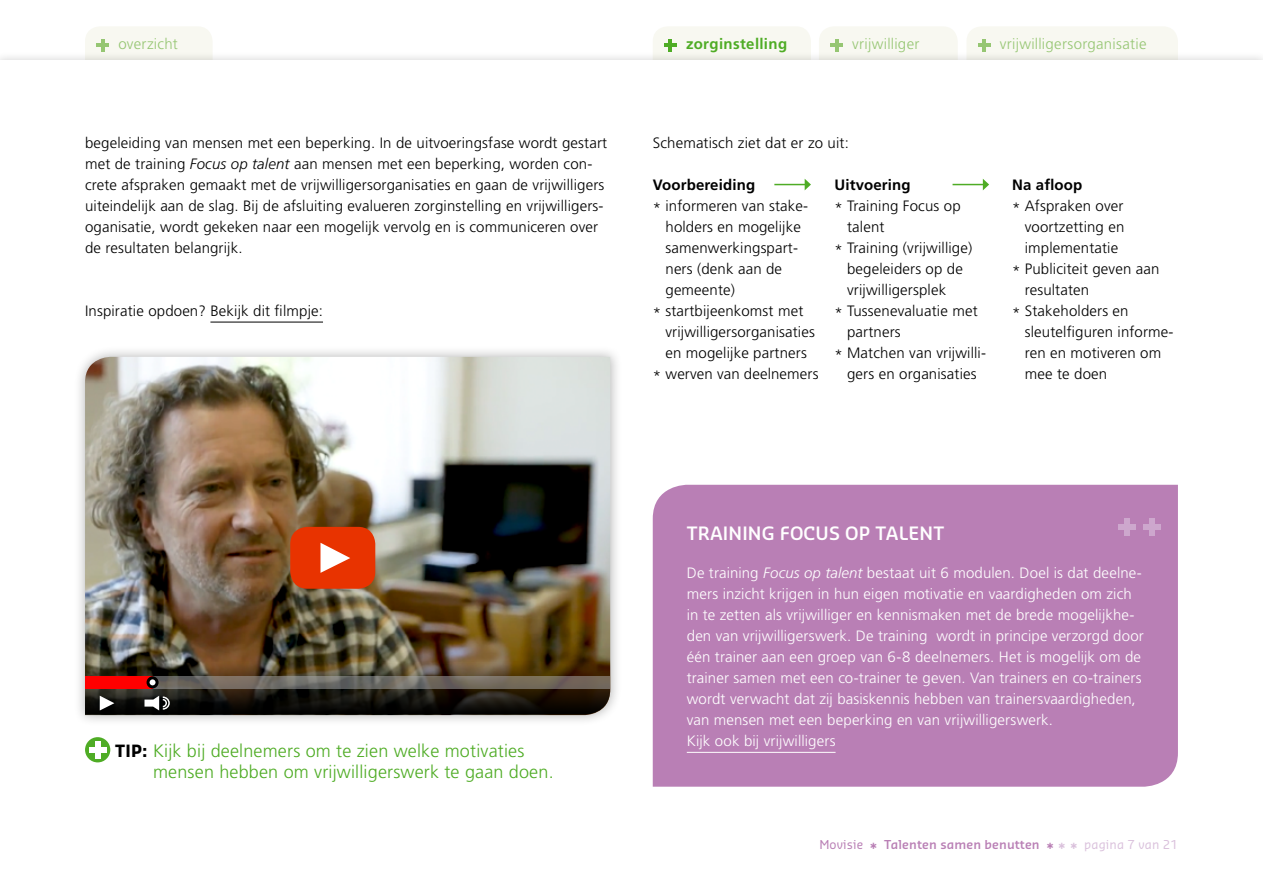
<style>
.page{position:relative;width:1263px;height:893px;background:#fff}
.page>*{position:absolute;margin:0;border:0;box-sizing:border-box;transform-origin:0 0}
.t1{font:300 18px/21px "Frutiger";letter-spacing:.01em;color:#4fac25}
.t2{font:600 18px "Sansa";letter-spacing:.01em;color:#fff}
.t3{font:300 15px/21px "Frutiger";letter-spacing:.01em;color:#000}
.t4{font:300 15px/21px "Frutiger";letter-spacing:.01em;color:#fff}
.t5{font:300 15px "Frutiger";letter-spacing:.02em;color:#96c673}
.t6{font:700 15px "Frutiger";letter-spacing:.01em;color:#000}
.t7{font:700 15px "Frutiger";letter-spacing:.02em;color:#4fac25}
.t8{font:600 12px "Sansa";letter-spacing:.01em;color:#b97fb5}
.s1{font-style:italic}
.s2{font-family:"Sansa";font-weight:700;font-size:16.5px;color:#000}
.s3{font-weight:400}
.s4{font-size:15px}
.s5{font-size:15px;color:#dac1dc}
.s6{font-weight:400;color:#dac1dc}
</style>
<div class="page">
<div style="left:85px;top:27px;width:127px;height:23px;background:#f8f8f1"></div>
<hr style="left:101px;top:39px;width:4px;height:12px;background:#96c673">
<hr style="left:96px;top:43px;width:13px;height:4px;background:#96c673">
<div style="left:967px;top:27px;width:211px;height:23px;background:#f8f8f1"></div>
<hr style="left:982px;top:39px;width:4px;height:12px;background:#96c673">
<hr style="left:978px;top:43px;width:12px;height:4px;background:#96c673">
<div style="left:819px;top:27px;width:139px;height:23px;background:#f8f8f1"></div>
<hr style="left:830px;top:43px;width:13px;height:4px;background:#96c673">
<div style="left:653px;top:27px;width:158px;height:23px;background:#f8f8f1"></div>
<hr style="left:668px;top:39px;width:4px;height:12px;background:#4fac25">
<hr style="left:664px;top:43px;width:13px;height:4px;background:#4fac25">
<hr style="left:210px;top:322px;width:113px;height:1px;background:#000">
<div style="left:73px;top:345px;width:549px;height:382px;background:#000;opacity:.3"></div>
<img style="left:85px;top:357px;width:525px;height:303px">
<div style="left:290px;top:527px;width:85px;height:62px;background:#e83300;border-radius:17px"></div>
<svg style="left:320px;top:543px;width:30px;height:30px"></svg>
<svg style="left:85px;top:660px;width:525px;height:55px;background:#423327"></svg>
<div style="left:85px;top:737px;width:25px;height:25px;background:#4fac25;border-radius:50%"></div>
<div style="left:95px;top:741px;width:5px;height:17px;background:#fff"></div>
<div style="left:89px;top:747px;width:17px;height:5px;background:#fff"></div>
<div style="left:653px;top:485px;width:525px;height:302px;background:#b97fb5"></div>
<hr style="left:687px;top:752px;width:148px;height:1px;background:#fff">
<div style="left:1149px;top:519px;width:5px;height:17px;background:#cda7cd"></div>
<div style="left:1143px;top:525px;width:17px;height:5px;background:#cda7cd"></div>
<div style="left:1124px;top:519px;width:5px;height:17px;background:#cda7cd"></div>
<div style="left:1118px;top:525px;width:17px;height:5px;background:#cda7cd"></div>
<hr style="left:774px;top:184px;width:31px;height:1px;background:#4fac25">
<svg style="left:805px;top:179px;width:6px;height:11px"></svg>
<hr style="left:952px;top:184px;width:31px;height:1px;background:#4fac25">
<svg style="left:983px;top:179px;width:6px;height:11px"></svg>
<p class="t5" style="left:118px;top:36px;width:61px">overzicht</p>
<p class="t7" style="left:686px;top:35px;width:103px">zorginstelling</p>
<p class="t5" style="left:852px;top:36px;width:69px">vrijwilliger</p>
<p class="t5" style="left:1000px;top:36px;width:148px">vrijwilligersorganisatie</p>
<p class="t3" style="left:85px;top:132px;width:524px">begeleiding van mensen met een beperking. In de uitvoeringsfase wordt gestart met de training <span class="s1">Focus op talent</span> aan mensen met een beperking, worden con&shy;crete afspraken gemaakt met de vrijwilligersorganisaties en gaan de vrijwilligers uiteindelijk aan de slag. Bij de afsluiting evalueren zorginstelling en vrijwilligers&shy;oganisatie, wordt gekeken naar een mogelijk vervolg en is communiceren over de resultaten belangrijk.</p>
<p class="t3" style="left:85px;top:300px;width:239px">Inspiratie opdoen? Bekijk dit filmpje:</p>
<p class="t3" style="left:653px;top:132px;width:198px">Schematisch ziet dat er zo uit:</p>
<p class="t6" style="left:653px;top:176px;width:104px">Voorbereiding</p>
<p class="t3" style="left:653px;top:195px;width:157px">* informeren van stake-</p>
<p class="t3" style="left:665px;top:216px;width:137px">holders en mogelijke</p>
<p class="t3" style="left:665px;top:237px;width:134px">samenwerkingspart-</p>
<p class="t3" style="left:665px;top:258px;width:118px">ners (denk aan de</p>
<p class="t3" style="left:665px;top:279px;width:71px">gemeente)</p>
<p class="t3" style="left:653px;top:300px;width:152px">* startbijeenkomst met</p>
<p class="t3" style="left:665px;top:321px;width:151px">vrijwilligersorganisaties</p>
<p class="t3" style="left:665px;top:342px;width:143px">en mogelijke partners</p>
<p class="t3" style="left:653px;top:363px;width:167px">* werven van deelnemers</p>
<p class="t6" style="left:834px;top:176px;width:78px">Uitvoering</p>
<p class="t3" style="left:834px;top:195px;width:128px">* Training Focus op</p>
<p class="t3" style="left:847px;top:216px;width:39px">talent</p>
<p class="t3" style="left:834px;top:237px;width:139px">* Training (vrijwillige)</p>
<p class="t3" style="left:847px;top:258px;width:117px">begeleiders op de</p>
<p class="t3" style="left:847px;top:279px;width:101px">vrijwilligersplek</p>
<p class="t3" style="left:834px;top:300px;width:145px">* Tussenevaluatie met</p>
<p class="t3" style="left:847px;top:321px;width:55px">partners</p>
<p class="t3" style="left:834px;top:342px;width:153px">* Matchen van vrijwilli-</p>
<p class="t3" style="left:847px;top:363px;width:131px">gers en organisaties</p>
<p class="t6" style="left:1012px;top:176px;width:72px">Na afloop</p>
<p class="t3" style="left:1012px;top:195px;width:113px">* Afspraken over</p>
<p class="t3" style="left:1025px;top:216px;width:101px">voortzetting en</p>
<p class="t3" style="left:1025px;top:237px;width:95px">implementatie</p>
<p class="t3" style="left:1012px;top:258px;width:149px">* Publiciteit geven aan</p>
<p class="t3" style="left:1025px;top:279px;width:66px">resultaten</p>
<p class="t3" style="left:1012px;top:300px;width:118px">* Stakeholders en</p>
<p class="t3" style="left:1025px;top:321px;width:150px">sleutelfiguren informe-</p>
<p class="t3" style="left:1025px;top:342px;width:138px">ren en motiveren om</p>
<p class="t3" style="left:1025px;top:363px;width:84px">mee te doen</p>
<p class="t1" style="left:153px;top:740px;width:402px;text-indent:-38px"><span class="s2">TIP:</span> Kijk bij deelnemers om te zien welke motivaties mensen hebben om vrijwilligerswerk te gaan doen.</p>
<p class="t2" style="left:687px;top:522px;width:259px">TRAINING FOCUS OP TALENT</p>
<p class="t4" style="left:687px;top:563px;width:459px">De training <span class="s1">Focus op talent</span> bestaat uit 6 modulen. Doel is dat deelne&shy;mers inzicht krijgen in hun eigen motivatie en vaardigheden om zich in te zetten als vrijwilliger en kennismaken met de brede mogelijkhe&shy;den van vrijwilligerswerk. De training wordt in principe verzorgd door één trainer aan een groep van 6-8 deelnemers. Het is mogelijk om de trainer samen met een co-trainer te geven. Van trainers en co-trainers wordt verwacht dat zij basiskennis hebben van trainersvaardigheden, van mensen met een beperking en van vrijwilligerswerk.<br>Kijk ook bij vrijwilligers</p>
<p class="t8" style="left:819px;top:837px;width:360px"><span class="s3">Movisie</span> <span class="s4">*</span> Talenten samen benutten <span class="s4">*</span> <span class="s5">* *</span> <span class="s6">pagina 7 van 21</span></p>
</div>
